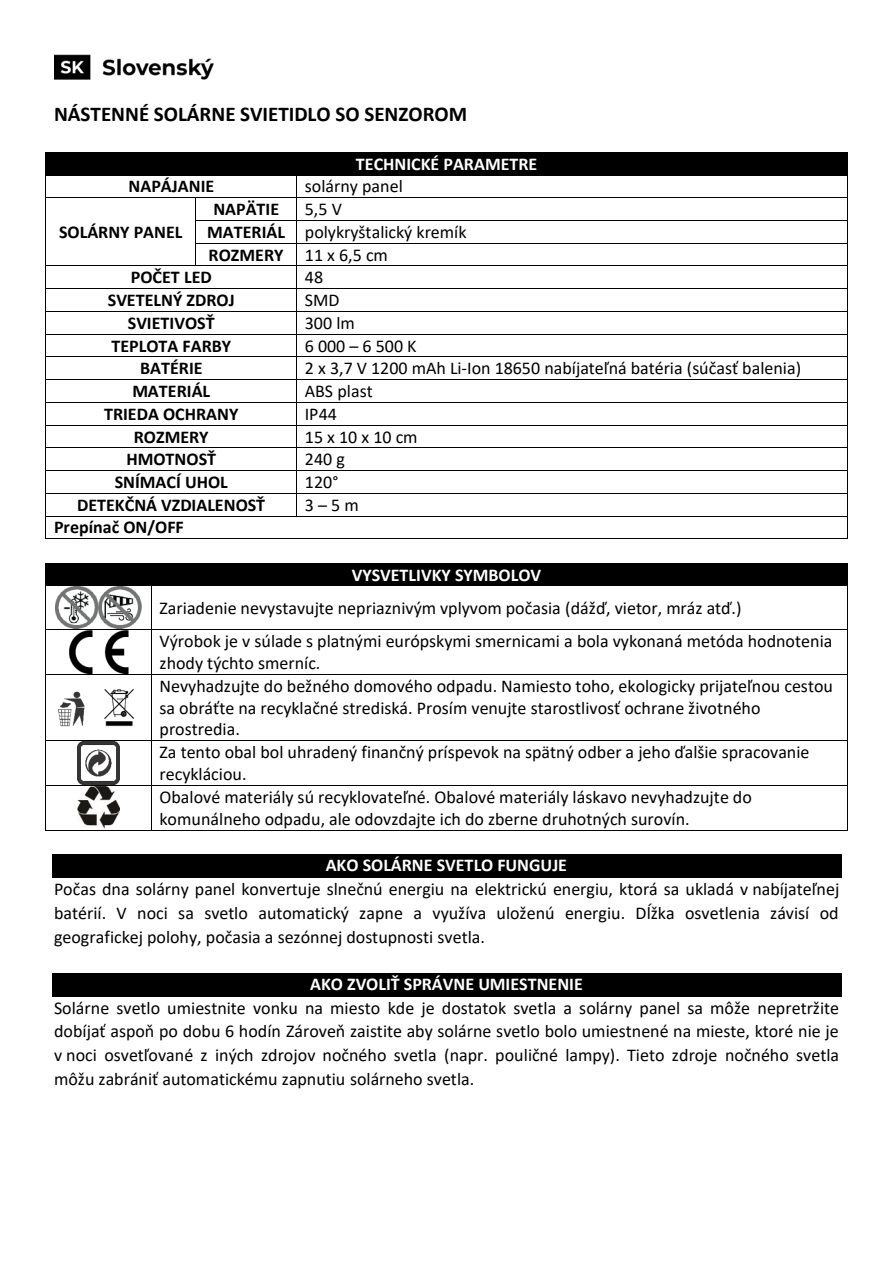
<style>
.page{position:relative;width:893px;height:1263px;background:#fff}
.page>*{position:absolute;margin:0;border:0;box-sizing:border-box;transform-origin:0 0}
.t1{font:700 21px "Calibri";color:#000}
.t2{font:18px/22.4px "Calibri";color:#000}
.t3{font:700 18px "Calibri";color:#000}
.t4{font:700 18px "Calibri";color:#fff}
.s1{font-weight:700}
</style>
<div class="page">
<img style="left:54px;top:54px;width:160px;height:26px">
<div style="left:54px;top:153px;width:785px;height:22px;background:#000"></div>
<hr style="left:46px;top:152px;width:801px;height:1px;background:#000">
<hr style="left:46px;top:175px;width:250px;height:1px;background:#000">
<hr style="left:297px;top:175px;width:550px;height:1px;background:#000">
<hr style="left:46px;top:197px;width:149px;height:1px;background:#000">
<hr style="left:196px;top:197px;width:100px;height:1px;background:#000">
<hr style="left:297px;top:197px;width:550px;height:1px;background:#000">
<hr style="left:196px;top:220px;width:100px;height:1px;background:#000">
<hr style="left:297px;top:220px;width:550px;height:1px;background:#000">
<hr style="left:196px;top:243px;width:100px;height:1px;background:#000">
<hr style="left:297px;top:243px;width:550px;height:1px;background:#000">
<hr style="left:46px;top:266px;width:149px;height:1px;background:#000">
<svg style="left:195px;top:197px;width:1px;height:69px"></svg>
<hr style="left:196px;top:266px;width:100px;height:1px;background:#000">
<hr style="left:297px;top:266px;width:550px;height:1px;background:#000">
<hr style="left:46px;top:288px;width:250px;height:1px;background:#000">
<hr style="left:297px;top:288px;width:550px;height:1px;background:#000">
<hr style="left:46px;top:311px;width:250px;height:1px;background:#000">
<hr style="left:297px;top:311px;width:550px;height:1px;background:#000">
<hr style="left:46px;top:334px;width:250px;height:1px;background:#000">
<hr style="left:297px;top:334px;width:550px;height:1px;background:#000">
<hr style="left:46px;top:356px;width:250px;height:1px;background:#000">
<hr style="left:297px;top:356px;width:550px;height:1px;background:#000">
<hr style="left:46px;top:379px;width:250px;height:1px;background:#000">
<hr style="left:297px;top:379px;width:550px;height:1px;background:#000">
<hr style="left:46px;top:402px;width:250px;height:1px;background:#000">
<hr style="left:297px;top:402px;width:550px;height:1px;background:#000">
<hr style="left:46px;top:425px;width:250px;height:1px;background:#000">
<hr style="left:297px;top:425px;width:550px;height:1px;background:#000">
<hr style="left:46px;top:447px;width:250px;height:1px;background:#000">
<hr style="left:297px;top:447px;width:550px;height:1px;background:#000">
<hr style="left:46px;top:470px;width:250px;height:1px;background:#000">
<hr style="left:297px;top:470px;width:550px;height:1px;background:#000">
<hr style="left:46px;top:493px;width:250px;height:1px;background:#000">
<hr style="left:297px;top:493px;width:550px;height:1px;background:#000">
<hr style="left:46px;top:516px;width:250px;height:1px;background:#000">
<svg style="left:296px;top:175px;width:1px;height:342px"></svg>
<hr style="left:297px;top:516px;width:550px;height:1px;background:#000">
<svg style="left:46px;top:153px;width:1px;height:114px"></svg>
<hr style="left:46px;top:538px;width:801px;height:1px;background:#000">
<svg style="left:847px;top:152px;width:1px;height:387px"></svg>
<div style="left:54px;top:563px;width:785px;height:22px;background:#000"></div>
<hr style="left:46px;top:563px;width:801px;height:1px;background:#000">
<svg style="left:46px;top:564px;width:1px;height:21px"></svg>
<hr style="left:46px;top:585px;width:105px;height:1px;background:#000">
<hr style="left:152px;top:585px;width:695px;height:1px;background:#000">
<svg style="left:847px;top:563px;width:1px;height:23px"></svg>
<hr style="left:46px;top:586px;width:1px;height:43px;background:#000">
<hr style="left:151px;top:586px;width:1px;height:43px;background:#000">
<hr style="left:847px;top:586px;width:1px;height:43px;background:#000">
<hr style="left:46px;top:629px;width:105px;height:1px;background:#000">
<hr style="left:152px;top:629px;width:695px;height:1px;background:#000">
<hr style="left:46px;top:630px;width:1px;height:44px;background:#000">
<hr style="left:151px;top:630px;width:1px;height:44px;background:#000">
<hr style="left:847px;top:630px;width:1px;height:44px;background:#000">
<hr style="left:46px;top:674px;width:105px;height:1px;background:#000">
<hr style="left:152px;top:674px;width:695px;height:1px;background:#000">
<hr style="left:46px;top:674px;width:1px;height:66px;background:#000">
<hr style="left:151px;top:674px;width:1px;height:66px;background:#000">
<hr style="left:847px;top:674px;width:1px;height:66px;background:#000">
<hr style="left:46px;top:740px;width:105px;height:1px;background:#000">
<hr style="left:152px;top:740px;width:695px;height:1px;background:#000">
<hr style="left:46px;top:741px;width:1px;height:44px;background:#000">
<hr style="left:151px;top:741px;width:1px;height:44px;background:#000">
<hr style="left:847px;top:741px;width:1px;height:44px;background:#000">
<hr style="left:46px;top:785px;width:105px;height:1px;background:#000">
<hr style="left:152px;top:785px;width:695px;height:1px;background:#000">
<hr style="left:46px;top:786px;width:1px;height:44px;background:#000">
<hr style="left:46px;top:830px;width:105px;height:1px;background:#000">
<hr style="left:151px;top:786px;width:1px;height:44px;background:#000">
<hr style="left:152px;top:830px;width:695px;height:1px;background:#000">
<hr style="left:847px;top:786px;width:1px;height:44px;background:#000">
<div style="left:52px;top:854px;width:789px;height:24px;background:#000"></div>
<div style="left:52px;top:973px;width:789px;height:23px;background:#000"></div>
<img style="left:56px;top:586px;width:86px;height:43px">
<img style="left:69px;top:630px;width:59px;height:43px">
<img style="left:57px;top:691px;width:28px;height:36px">
<img style="left:104px;top:688px;width:31px;height:39px">
<img style="left:77px;top:742px;width:43px;height:42px">
<img style="left:77px;top:786px;width:43px;height:43px">
<p class="t1" style="left:54px;top:105px;width:415px">NÁSTENNÉ SOLÁRNE SVIETIDLO SO SENZOROM</p>
<p class="t4" style="left:356px;top:156px;width:183px">TECHNICKÉ PARAMETRE</p>
<p class="t3" style="left:129px;top:179px;width:87px">NAPÁJANIE</p>
<p class="t2" style="left:305px;top:177px;width:100px">solárny panel</p>
<p class="t3" style="left:59px;top:224px;width:125px">SOLÁRNY PANEL</p>
<p class="t3" style="left:213px;top:202px;width:67px">NAPÄTIE</p>
<p class="t2" style="left:305px;top:200px;width:39px">5,5 V</p>
<p class="t2" style="left:207px;top:222px;width:261px"><span class="s1">MATERIÁL</span> polykryštalický kremík</p>
<p class="t2" style="left:209px;top:245px;width:181px"><span class="s1">ROZMERY</span> 11 x 6,5 cm</p>
<p class="t3" style="left:131px;top:270px;width:82px">POČET LED</p>
<p class="t2" style="left:305px;top:268px;width:20px">48</p>
<p class="t3" style="left:108px;top:293px;width:128px">SVETELNÝ ZDROJ</p>
<p class="t2" style="left:305px;top:291px;width:36px">SMD</p>
<p class="t3" style="left:128px;top:315px;width:88px">SVIETIVOSŤ</p>
<p class="t2" style="left:305px;top:313px;width:52px">300 lm</p>
<p class="t3" style="left:111px;top:338px;width:121px">TEPLOTA FARBY</p>
<p class="t2" style="left:305px;top:336px;width:113px">6 000 – 6 500 K</p>
<p class="t3" style="left:140px;top:361px;width:64px">BATÉRIE</p>
<p class="t2" style="left:305px;top:359px;width:498px">2 x 3,7 V 1200 mAh Li-Ion 18650 nabíjateľná batéria (súčasť balenia)</p>
<p class="t3" style="left:132px;top:384px;width:79px">MATERIÁL</p>
<p class="t2" style="left:305px;top:381px;width:69px">ABS plast</p>
<p class="t3" style="left:104px;top:406px;width:136px">TRIEDA OCHRANY</p>
<p class="t2" style="left:305px;top:404px;width:34px">IP44</p>
<p class="t3" style="left:134px;top:429px;width:76px">ROZMERY</p>
<p class="t2" style="left:305px;top:427px;width:114px">15 x 10 x 10 cm</p>
<p class="t3" style="left:126px;top:452px;width:91px">HMOTNOSŤ</p>
<p class="t2" style="left:305px;top:450px;width:42px">240 g</p>
<p class="t3" style="left:115px;top:474px;width:115px">SNÍMACÍ UHOL</p>
<p class="t2" style="left:305px;top:472px;width:35px">120°</p>
<p class="t3" style="left:77px;top:497px;width:190px">DETEKČNÁ VZDIALENOSŤ</p>
<p class="t2" style="left:305px;top:495px;width:55px">3 –5 m</p>
<p class="t3" style="left:54px;top:520px;width:131px">Prepínač ON/OFF</p>
<p class="t4" style="left:352px;top:567px;width:191px">VYSVETLIVKY SYMBOLOV</p>
<p class="t2" style="left:160px;top:593px;width:674px;line-height:33.2px">Zariadenie nevystavujte nepriaznivým vplyvom počasia (dážď, vietor, mráz atď.)<br>Výrobok je v súlade s platnými európskymi smernicami a bola vykonaná metóda hodnotenia</p>
<p class="t2" style="left:160px;top:653px;width:675px">zhody týchto smerníc.<br>Nevyhadzujte do bežného domového odpadu. Namiesto toho, ekologicky prijateľnou cestou sa obráťte na recyklačné strediská. Prosím venujte starostlivosť ochrane životného prostredia.<br>Za tento obal bol uhradený finančný príspevok na spätný odber a jeho ďalšie spracovanie recykláciou.<br>Obalové materiály sú recyklovateľné. Obalové materiály láskavo nevyhadzujte do komunálneho odpadu, ale odovzdajte ich do zberne druhotných surovín.</p>
<p class="t4" style="left:326px;top:858px;width:243px">AKO SOLÁRNE SVETLO FUNGUJE</p>
<p class="t2" style="left:54px;top:879px;width:787px;line-height:23.7px;text-align:justify">Počas dna solárny panel konvertuje slnečnú energiu na elektrickú energiu, ktorá sa ukladá v nabíjateľnej batérií. V noci sa svetlo automatický zapne a využíva uloženú energiu. Dĺžka osvetlenia závisí od geografickej polohy, počasia a sezónnej dostupnosti svetla.</p>
<p class="t4" style="left:310px;top:976px;width:274px">AKO ZVOLIŤ SPRÁVNE UMIESTNENIE</p>
<p class="t2" style="left:54px;top:997px;width:787px;line-height:23.7px;text-align:justify">Solárne svetlo umiestnite vonku na miesto kde je dostatok svetla a solárny panel sa môže nepretržite dobíjať aspoň po dobu 6 hodín Zároveň zaistite aby solárne svetlo bolo umiestnené na mieste, ktoré nie je v noci osvetľované z iných zdrojov nočného svetla (napr. pouličné lampy). Tieto zdroje nočného svetla môžu zabrániť automatickému zapnutiu solárneho svetla.</p>
</div>
